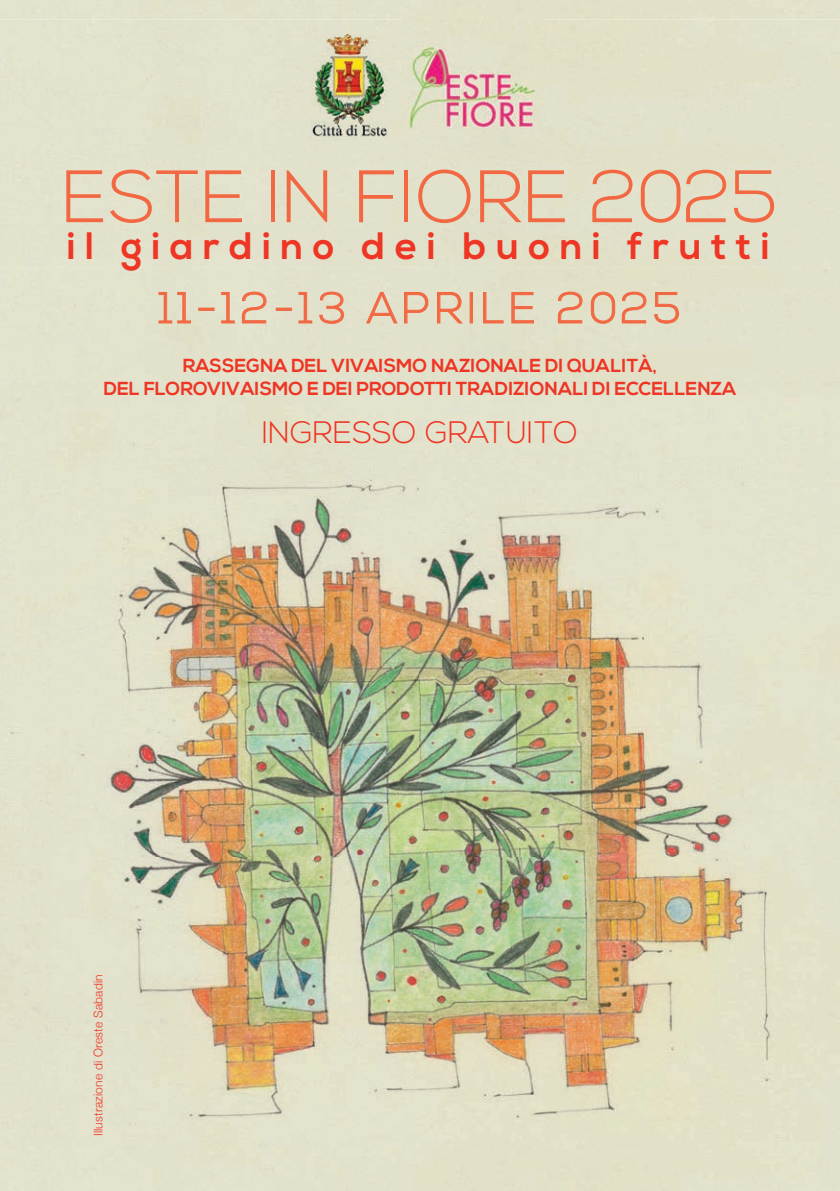
<style>
.page{position:relative;width:840px;height:1191px;background:#fff}
.page>*{position:absolute;margin:0;border:0;box-sizing:border-box;transform-origin:0 0}
.t1{font:300 74px "Nexa";color:#f26842}
.t2{font:300 43.6px "Nexa";letter-spacing:.1em;color:#f26842}
.t3{font:700 38.2px "Nexa";letter-spacing:.25em;color:#ef3524}
.t4{font:300 31px "Nexa";color:#ef3524}
.t5{font:700 18.8px/22.6px "Nexa";color:#ef3524;text-align:center}
.t6{font:300 12px "Helvetica Neue";letter-spacing:.015em;color:#ef3524}
</style>
<div class="page">
<div style="left:0;top:268px;width:839px;height:110px;background:#e2e1cb"></div>
<div style="left:0;top:227px;width:839px;height:23px;background:#e2e1cb"></div>
<div style="left:0;top:0;width:839px;height:167px;background:#e2e1cb"></div>
<img style="left:0;top:382px;width:839px;height:809px">
<svg style="left:159px;top:292px;width:32px;height:31px"></svg>
<svg style="left:198px;top:308px;width:16px;height:2px"></svg>
<svg style="left:221px;top:292px;width:13px;height:31px"></svg>
<svg style="left:242px;top:292px;width:24px;height:31px"></svg>
<svg style="left:276px;top:308px;width:15px;height:2px"></svg>
<svg style="left:298px;top:292px;width:14px;height:31px"></svg>
<svg style="left:319px;top:292px;width:25px;height:32px"></svg>
<svg style="left:366px;top:292px;width:31px;height:31px"></svg>
<svg style="left:404px;top:292px;width:27px;height:31px"></svg>
<svg style="left:437px;top:292px;width:25px;height:31px"></svg>
<div style="left:469px;top:292px;width:3px;height:31px;border:1px solid #f26842"></div>
<svg style="left:483px;top:292px;width:20px;height:31px"></svg>
<svg style="left:511px;top:292px;width:22px;height:31px"></svg>
<svg style="left:557px;top:292px;width:25px;height:31px"></svg>
<svg style="left:590px;top:288px;width:24px;height:39px"></svg>
<svg style="left:621px;top:292px;width:25px;height:31px"></svg>
<svg style="left:654px;top:292px;width:24px;height:32px"></svg>
<img style="left:296px;top:35px;width:106px;height:105px">
<img style="left:402px;top:17px;width:141px;height:141px">
<h1 class="t1" style="left:62px;top:154px;width:717px">ESTE IN FIORE 2025</h1>
<h3 class="t3" style="left:67px;top:224px;width:704px">il giardino dei buoni frutti</h3>
<h2 class="t2" style="left:159px;top:283px;width:523px">11-12-13 APRILE 2025</h2>
<p class="t5" style="left:104px;top:355px;width:633px">RASSEGNA DEL VIVAISMO NAZIONALE DI QUALITÀ,<br>DEL FLOROVIVAISMO E DEI PRODOTTI TRADIZIONALI DI ECCELLENZA</p>
<h3 class="t4" style="left:261px;top:415px;width:318px">INGRESSO GRATUITO</h3>
<p class="t6" style="left:89px;top:1136px;width:163px;rotate:-90deg">Illustrazione di Oreste Sabadin</p>
</div>
